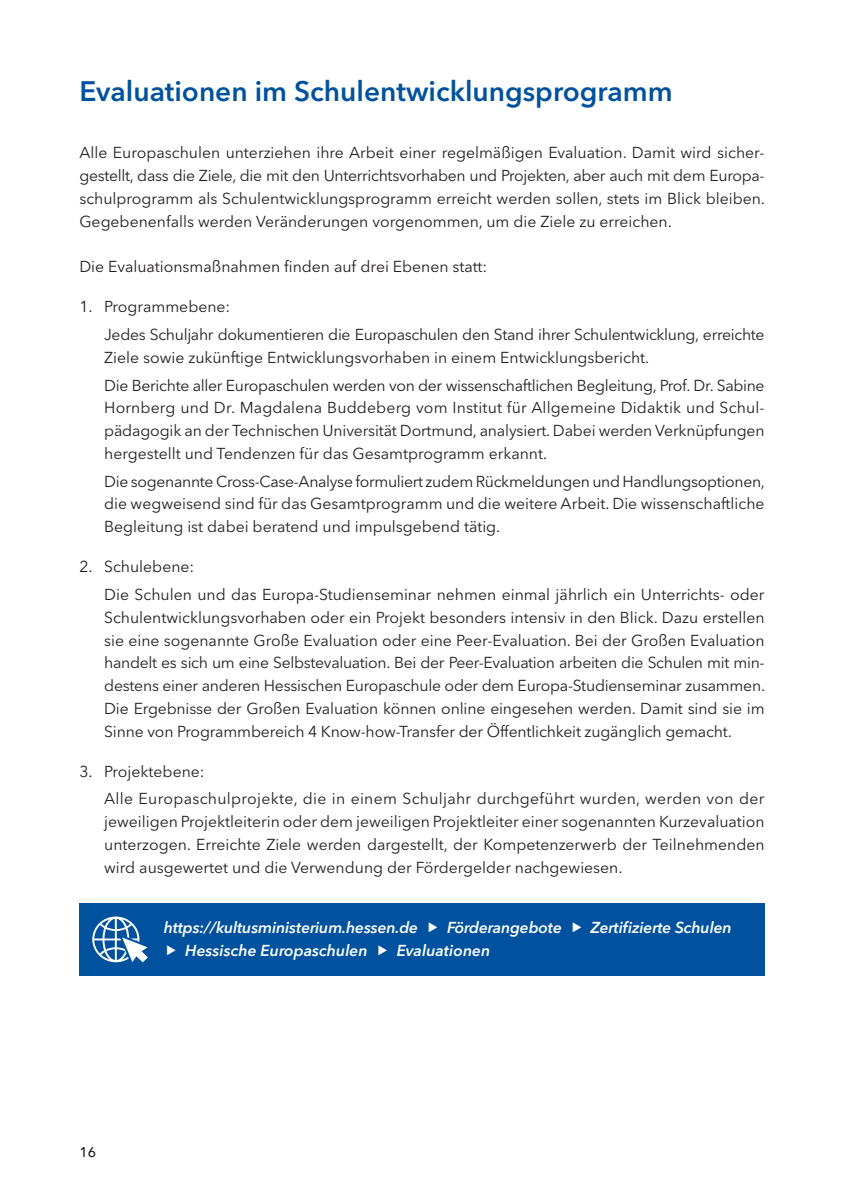
<style>
.page{position:relative;width:844px;height:1191px;background:#fff}
.page>*{position:absolute;margin:0;border:0;box-sizing:border-box;transform-origin:0 0}
.t1{font:600 28px "Avenir Next LT Pro";color:#00529f}
.t2{font:15.75px/22.8px "Avenir Next LT Pro";color:#231f20;text-align:justify}
.t3{font:15.75px/27.7px "Avenir Next LT Pro";letter-spacing:-.02em;color:#231f20}
.t4{font:italic 600 15.75px "Avenir Next LT Pro";letter-spacing:-.01em;color:#fff}
.t5{font:15.75px/27.7px "Avenir Next LT Pro";letter-spacing:.02em;color:#231f20}
.t6{font:500 14px "Avenir Next";color:#231f20}
</style>
<div class="page">
<div style="left:79px;top:903px;width:685px;height:73px;background:#00529f"></div>
<svg style="left:92px;top:916px;width:56px;height:46px"></svg>
<h1 class="t1" style="left:79px;top:80px;width:594px">Evaluationen im Schulentwicklungsprogramm</h1>
<p class="t2" style="left:79px;top:143px;width:687px">Alle Europaschulen unterziehen ihre Arbeit einer regelmäßigen Evaluation. Damit wird sicher&shy;gestellt, dass die Ziele, die mit den Unterrichtsvorhaben und Projekten, aber auch mit dem Europa&shy;schulprogramm als Schulentwicklungsprogramm erreicht werden sollen, stets im Blick bleiben.<br>Gegebenenfalls werden Veränderungen vorgenommen, um die Ziele zu erreichen.</p>
<p class="t2" style="left:79px;top:257px;width:409px">Die Evaluationsmaßnahmen finden auf drei Ebenen statt:</p>
<p class="t3" style="left:104px;top:294px;width:661px;text-indent:-25px">1. Programmebene:<br>Jedes Schuljahr dokumentieren die Europaschulen den Stand ihrer Schulentwicklung, erreichte</p>
<p class="t3" style="left:104px;top:345px;width:661px">Ziele sowie zukünftige Entwicklungsvorhaben in einem Entwicklungsbericht.<br>Die Berichte aller Europaschulen werden von der wissenschaftlichen Begleitung, Prof. Dr. Sabine</p>
<p class="t2" style="left:104px;top:398px;width:661px">Hornberg und Dr. Magdalena Buddeberg vom Institut für Allgemeine Didaktik und Schul&shy;pädagogik an der Technischen Universität Dortmund, analysiert. Dabei werden Verknüpfungen hergestellt und Tendenzen für das Gesamtprogramm erkannt.</p>
<p class="t2" style="left:104px;top:471px;width:662px">Die sogenannte Cross-Case-Analyse formuliert zudem Rückmeldungen und Handlungsoptionen, die wegweisend sind für das Gesamtprogramm und die weitere Arbeit. Die wissenschaftliche Begleitung ist dabei beratend und impulsgebend tätig.</p>
<p class="t2" style="left:104px;top:554px;width:661px;line-height:27.7px;text-indent:-25px">2. Schulebene:<br>Die Schulen und das Europa-Studienseminar nehmen einmal jährlich ein Unterrichts- oder</p>
<p class="t2" style="left:104px;top:607px;width:662px">Schulentwicklungsvorhaben oder ein Projekt besonders intensiv in den Blick. Dazu erstellen sie eine sogenannte Große Evaluation oder eine Peer-Evaluation. Bei der Großen Evaluation handelt es sich um eine Selbstevaluation. Bei der Peer-Evaluation arbeiten die Schulen mit min&shy;destens einer anderen Hessischen Europaschule oder dem Europa-Studienseminar zusammen.<br>Die Ergebnisse der Großen Evaluation können online eingesehen werden. Damit sind sie im Sinne von Programmbereich 4 Know-how-Transfer der Öffentlichkeit zugänglich gemacht.</p>
<p class="t5" style="left:104px;top:759px;width:661px;text-indent:-25px">3. Projektebene:<br>Alle Europaschulprojekte, die in einem Schuljahr durchgeführt wurden, werden von der</p>
<p class="t2" style="left:104px;top:812px;width:661px">jeweiligen Projektleiterin oder dem jeweiligen Projektleiter einer sogenannten Kurzevaluation unterzogen. Erreichte Ziele werden dargestellt, der Kompetenzerwerb der Teilnehmenden wird ausgewertet und die Verwendung der Fördergelder nachgewiesen.</p>
<p class="t4" style="left:164px;top:921px;width:256px">https://kultusministerium.hessen.de</p>
<p class="t4" style="left:447px;top:921px;width:116px">Förderangebote</p>
<p class="t4" style="left:590px;top:921px;width:142px">Zertifizierte Schulen</p>
<p class="t4" style="left:185px;top:944px;width:184px">Hessische Europaschulen</p>
<p class="t4" style="left:396px;top:944px;width:95px">Evaluationen</p>
<p class="t6" style="left:79px;top:1143px;width:18px">16</p>
</div>
